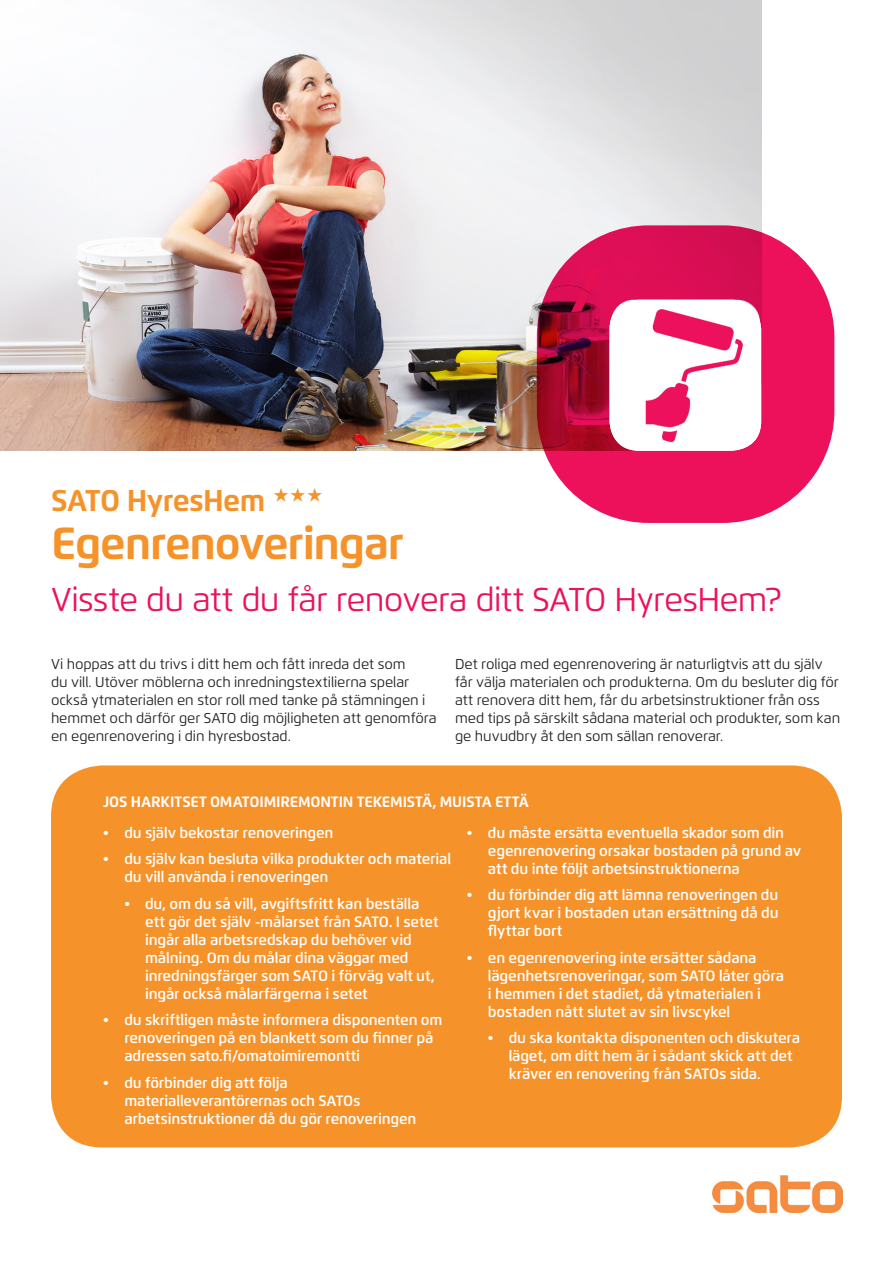
<style>
.page{position:relative;width:893px;height:1263px;background:#fff}
.page>*{position:absolute;margin:0;border:0;box-sizing:border-box;transform-origin:0 0}
.Kansi__otsikko_BOLD{font:700 45px "Flexo";letter-spacing:-.03em;color:#f6922a}
.Kansi__otsikko_BOLD-2{font:33px "Flexo";letter-spacing:-.025em;color:#ed105b}
.Kansi__otsikko_BOLD-3{font:700 30px "Flexo";letter-spacing:-.025em;color:#f6922a}
.Leipis_10_12{font:600 15px/18px "Flexo";letter-spacing:-.01em;color:#fff}
.Leipis_10_12-2{font:700 15px "Flexo";letter-spacing:-.01em;color:#fff}
.Leipis_10_12-3{font:14.25px/18px "Flexo";letter-spacing:-.005em;color:#231f20}
</style>
<div class="page">
<div style="left:51px;top:765px;width:791px;height:382px;background:#f6922a;border-radius:51px"></div>
<img style="left:0;top:0;width:761px;height:451px">
<svg style="left:537px;top:225px;width:297px;height:298px;background:#dd346c"></svg>
<img style="left:609px;top:300px;width:152px;height:151px">
<img style="left:712px;top:1175px;width:130px;height:37px">
<p class="Kansi__otsikko_BOLD-3" style="left:51px;top:482px;width:216px">SATO HyresHem</p>
<p class="Kansi__otsikko_BOLD" style="left:51px;top:515px;width:355px">Egenrenoveringar</p>
<p class="Kansi__otsikko_BOLD-2" style="left:51px;top:579px;width:732px">Visste du att du får renovera ditt SATO HyresHem?</p>
<p class="Leipis_10_12-3" style="left:51px;top:655px;width:387px">Vi hoppas att du trivs i ditt hem och fått inreda det som<br>du vill. Utöver möblerna och inredningstextilierna spelar också ytmaterialen en stor roll med tanke på stämningen i hemmet och därför ger SATO dig möjligheten att genomföra en egenrenovering i din hyresbostad.</p>
<p class="Leipis_10_12-3" style="left:455px;top:655px;width:387px">Det roliga med egenrenovering är naturligtvis att du själv får välja materialen och produkterna. Om du besluter dig för att renovera ditt hem, får du arbetsinstruktioner från oss med tips på särskilt sådana material och produkter, som kan ge huvudbry åt den som sällan renoverar.</p>
<p class="Leipis_10_12-2" style="left:103px;top:793px;width:427px">JOS HARKITSET OMATOIMIREMONTIN TEKEMISTÄ, MUISTA ETTÄ</p>
<p class="Leipis_10_12" style="left:103px;top:823px;width:232px">• du själv bekostar renoveringen</p>
<p class="Leipis_10_12" style="left:124px;top:850px;width:328px;text-indent:-21px">• du själv kan besluta vilka produkter och material du vill använda i renoveringen</p>
<p class="Leipis_10_12" style="left:145px;top:894px;width:295px;text-indent:-21px">• du, om du så vill, avgiftsfritt kan beställa ett gör det själv -målarset från SATO. I setet ingår alla arbetsredskap du behöver vid målning. Om du målar dina väggar med inredningsfärger som SATO i förväg valt ut, ingår också målarfärgerna i setet</p>
<p class="Leipis_10_12" style="left:124px;top:1011px;width:320px;text-indent:-21px">• du skriftligen måste informera disponenten om renoveringen på en blankett som du finner på adressen sato.fi/omatoimiremontti</p>
<p class="Leipis_10_12" style="left:124px;top:1073px;width:294px;text-indent:-21px">• du förbinder dig att följa materialleverantörernas och SATOs arbetsinstruktioner då du gör renoveringen</p>
<p class="Leipis_10_12" style="left:488px;top:823px;width:315px;text-indent:-21px">• du måste ersätta eventuella skador som din egenrenovering orsakar bostaden på grund av att du inte följt arbetsinstruktionerna</p>
<p class="Leipis_10_12" style="left:488px;top:886px;width:292px;text-align:justify;text-indent:-21px">• du förbinder dig att lämna renoveringen du gjort kvar i bostaden utan ersättning då du flyttar bort</p>
<p class="Leipis_10_12" style="left:488px;top:948px;width:298px;text-indent:-21px">• en egenrenovering inte ersätter sådana lägenhetsrenoveringar, som SATO låter göra i hemmen i det stadiet, då ytmaterialen i bostaden nått slutet av sin livscykel</p>
<p class="Leipis_10_12" style="left:509px;top:1029px;width:293px;text-indent:-21px">• du ska kontakta disponenten och diskutera läget, om ditt hem är i sådant skick att det kräver en renovering från SATOs sida.</p>
</div>
